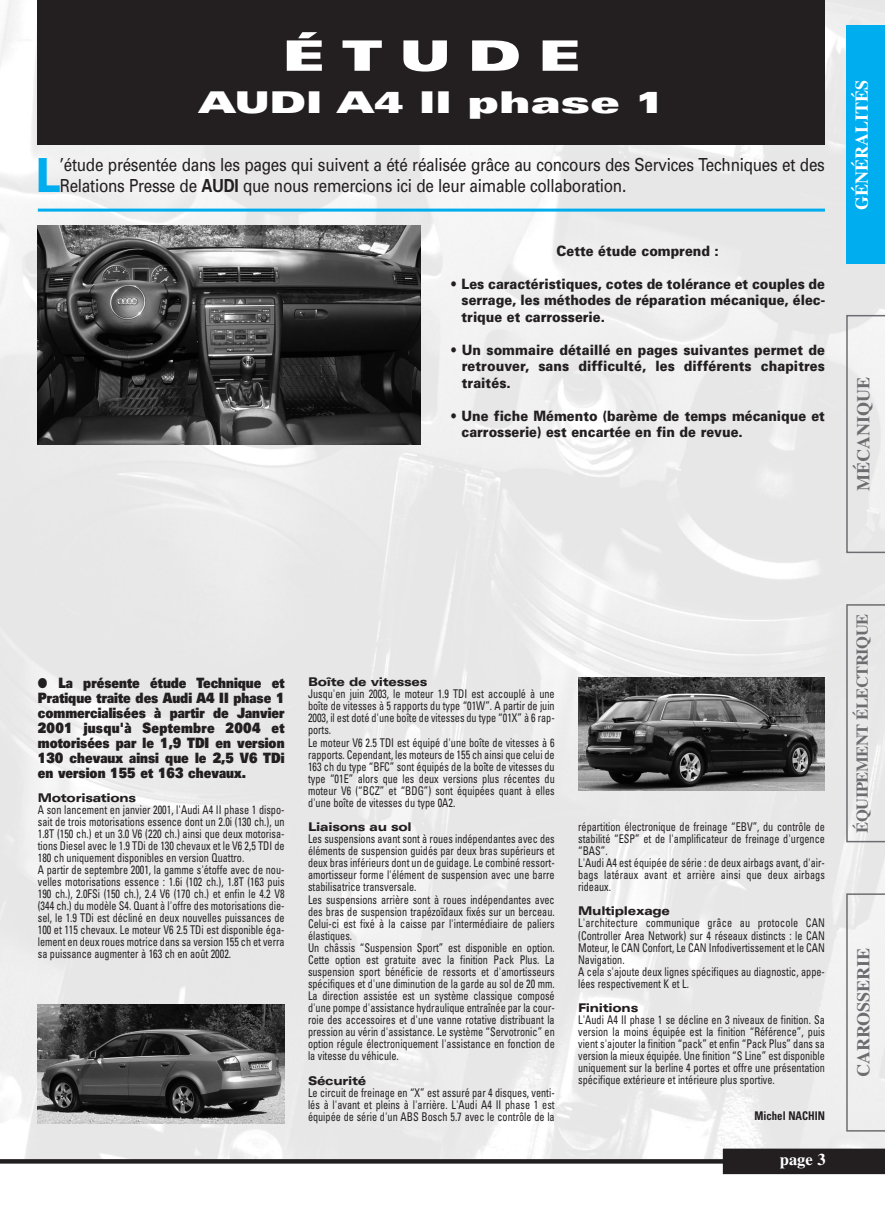
<style>
.page{position:relative;width:885px;height:1208px;background:#fff}
.page>*{position:absolute;margin:0;border:0;box-sizing:border-box;transform-origin:0 0}
.t1{font:900 47.1px "Univers";color:#00aeef;scale:.85 1}
.t2{font:900 expanded 42px "Univers";letter-spacing:.335em;color:#fff;scale:1.2 1}
.t3{font:900 expanded 30px "Univers";color:#fff;scale:1.15 1}
.t4{font:18px/21px "Univers";letter-spacing:-.015em;color:#231f20;scale:.85 1}
.t5{font:700 18px "Times";color:#6c6d70}
.t6{font:700 18px "Times";color:#fff}
.t7{font:700 16.5px "Times";letter-spacing:-.025em;color:#6c6d70}
.t8{font:700 16.5px "Times";color:#fff}
.t9{font:900 14.25px/16.5px "Univers";color:#231f20;text-align:justify;scale:.9 1}
.t10{font:900 14.25px/15px "Univers";color:#231f20;text-align:justify;scale:.85 1}
.t11{font:condensed 12px/12px "Univers";color:#231f20;scale:.85 1}
.t12{font:900 expanded 12px "Univers";letter-spacing:-.02em;color:#231f20;scale:.95 1}
.t13{font:700 condensed 12px "Univers";color:#231f20;scale:.9 1}
.s1{font-weight:700}
</style>
<div class="page">
<img style="left:0;top:0;width:884px;height:1159px">
<div style="left:846px;top:26px;width:38px;height:238px;background:#00aeef"></div>
<svg style="left:846px;top:315px;width:38px;height:238px"></svg>
<svg style="left:846px;top:604px;width:38px;height:238px;background:#e2e3e3"></svg>
<svg style="left:846px;top:893px;width:38px;height:238px"></svg>
<svg style="left:0;top:1159px;width:722px;height:4px;background:#292526"></svg>
<div style="left:722px;top:1148px;width:162px;height:26px;background:#231f20"></div>
<div style="left:38px;top:0;width:786px;height:145px;background:#231f20"></div>
<hr style="left:38px;top:209px;width:786px;height:3px;background:#00aeef">
<img style="left:38px;top:226px;width:382px;height:219px">
<img style="left:578px;top:677px;width:246px;height:113px">
<img style="left:38px;top:1004px;width:246px;height:119px">
<h2 class="t2" style="left:282px;top:40px;width:250px">ÉTUDE</h2>
<h3 class="t3" style="left:198px;top:91px;width:406px">AUDI A4 II phase 1</h3>
<h1 class="t1" style="left:36px;top:157px;width:30px">L</h1>
<h3 class="t4" style="left:60px;top:155px;width:901px">’étude présentée dans les pages qui suivent a été réalisée grâce au concours des Services Techniques et des<br>Relations Presse de <span class="s1">AUDI</span> que nous remercions ici de leur aimable collaboration.</h3>
<p class="t9" style="left:556px;top:243px;width:182px">Cette étude comprend :</p>
<p class="t9" style="left:461px;top:276px;width:405px;text-indent:-11px">• Les caractéristiques, cotes de tolérance et couples de serrage, les méthodes de réparation mécanique, élec&shy;trique et carrosserie.</p>
<p class="t9" style="left:461px;top:342px;width:405px;text-indent:-11px">• Un sommaire détaillé en pages suivantes permet de retrouver, sans difficulté, les différents chapitres traités.</p>
<p class="t9" style="left:461px;top:408px;width:405px;text-indent:-11px">• Une fiche Mémento (barème de temps mécanique et carrosserie) est encartée en fin de revue.</p>
<h3 class="t6" style="left:855px;top:210px;width:132px;rotate:-90deg">GÉNÉRALITÉS</h3>
<h3 class="t5" style="left:856px;top:491px;width:115px;rotate:-90deg">MÉCANIQUE</h3>
<p class="t10" style="left:38px;top:676px;width:292px">● La présente étude Technique et Pratique traite des Audi A4 II phase 1 commercialisées à partir de Janvier 2001 jusqu'à Septembre 2004 et motorisées par le 1,9 TDI en version 130 chevaux ainsi que le 2,5 V6 TDi en version 155 et 163 chevaux.</p>
<p class="t12" style="left:38px;top:793px;width:105px">Motorisations</p>
<p class="t11" style="left:38px;top:804px;width:292px">A son lancement en janvier 2001, l'Audi A4 II phase 1 dispo&shy;sait de trois motorisations essence dont un 2.0i (130 ch.), un 1.8T (150 ch.) et un 3.0 V6 (220 ch.) ainsi que deux motorisa&shy;tions Diesel avec le 1.9 TDi de 130 chevaux et le V6 2,5 TDI de 180 ch uniquement disponibles en version Quattro.<br>A partir de septembre 2001, la gamme s'étoffe avec de nou&shy;velles motorisations essence : 1.6i (102 ch.), 1.8T (163 puis 190 ch.), 2.0FSi (150 ch.), 2.4 V6 (170 ch.) et enfin le 4.2 V8 (344 ch.) du modèle S4. Quant à l'offre des motorisations die&shy;sel, le 1.9 TDi est décliné en deux nouvelles puissances de 100 et 115 chevaux. Le moteur V6 2.5 TDi est disponible éga&shy;lement en deux roues motrice dans sa version 155 ch et verra sa puissance augmenter à 163 ch en août 2002.</p>
<p class="t12" style="left:308px;top:677px;width:127px">Boîte de vitesses</p>
<p class="t11" style="left:308px;top:689px;width:292px">Jusqu'en juin 2003, le moteur 1.9 TDI est accouplé à une boîte de vitesses à 5 rapports du type “01W”. A partir de juin 2003, il est doté d'une boîte de vitesses du type “01X” à 6 rap&shy;ports.<br>Le moteur V6 2.5 TDI est équipé d'une boîte de vitesses à 6 rapports. Cependant, les moteurs de 155 ch ainsi que celui de 163 ch du type “BFC” sont équipés de la boîte de vitesses du type “01E” alors que les deux versions plus récentes du moteur V6 (“BCZ” et “BDG”) sont équipées quant à elles d'une boîte de vitesses du type 0A2.</p>
<p class="t12" style="left:308px;top:822px;width:111px">Liaisons au sol</p>
<p class="t11" style="left:308px;top:834px;width:292px">Les suspensions avant sont à roues indépendantes avec des éléments de suspension guidés par deux bras supérieurs et deux bras inférieurs dont un de guidage. Le combiné ressort&shy;amortisseur forme l'élément de suspension avec une barre stabilisatrice transversale.<br>Les suspensions arrière sont à roues indépendantes avec des bras de suspension trapézoïdaux fixés sur un berceau.<br>Celui-ci est fixé à la caisse par l'intermédiaire de paliers élastiques.<br>Un châssis “Suspension Sport” est disponible en option.<br>Cette option est gratuite avec la finition Pack Plus. La suspension sport bénéficie de ressorts et d'amortisseurs spécifiques et d'une diminution de la garde au sol de 20 mm.<br>La direction assistée est un système classique composé d'une pompe d'assistance hydraulique entraînée par la cour&shy;roie des accessoires et d'une vanne rotative distribuant la pression au vérin d'assistance. Le système “Servotronic” en option régule électroniquement l'assistance en fonction de la vitesse du véhicule.</p>
<p class="t12" style="left:308px;top:1076px;width:63px">Sécurité</p>
<p class="t11" style="left:308px;top:1087px;width:292px;text-align:justify">Le circuit de freinage en “X” est assuré par 4 disques, venti&shy;lés à l'avant et pleins à l'arrière. L'Audi A4 II phase 1 est équipée de série d'un ABS Bosch 5.7 avec le contrôle de la</p>
<p class="t11" style="left:578px;top:822px;width:292px">répartition électronique de freinage “EBV”, du contrôle de stabilité “ESP” et de l'amplificateur de freinage d'urgence “BAS”.<br>L'Audi A4 est équipée de série : de deux airbags avant, d'air&shy;bags latéraux avant et arrière ainsi que deux airbags rideaux.</p>
<p class="t12" style="left:578px;top:906px;width:98px">Multiplexage</p>
<p class="t11" style="left:578px;top:918px;width:292px">L'architecture communique grâce au protocole CAN (Controller Area Network) sur 4 réseaux distincts : le CAN Moteur, le CAN Confort, Le CAN Infodivertissement et le CAN Navigation.<br>A cela s'ajoute deux lignes spécifiques au diagnostic, appe&shy;lées respectivement K et L.</p>
<p class="t12" style="left:578px;top:1002px;width:65px">Finitions</p>
<p class="t11" style="left:578px;top:1014px;width:292px;text-align:justify">L'Audi A4 II phase 1 se décline en 3 niveaux de finition. Sa version la moins équipée est la finition “Référence”, puis vient s'ajouter la finition “pack” et enfin “Pack Plus” dans sa version la mieux équipée. Une finition “S Line” est disponible uniquement sur la berline 4 portes et offre une présentation spécifique extérieure et intérieure plus sportive.</p>
<p class="t13" style="left:754px;top:1110px;width:80px">Michel NACHIN</p>
<h3 class="t8" style="left:779px;top:1153px;width:47px">page 3</h3>
<h3 class="t7" style="left:856px;top:832px;width:220px;rotate:-90deg">ÉQUIPEMENT ÉLECTRIQUE</h3>
<h3 class="t5" style="left:856px;top:1077px;width:131px;rotate:-90deg">CARROSSERIE</h3>
</div>
